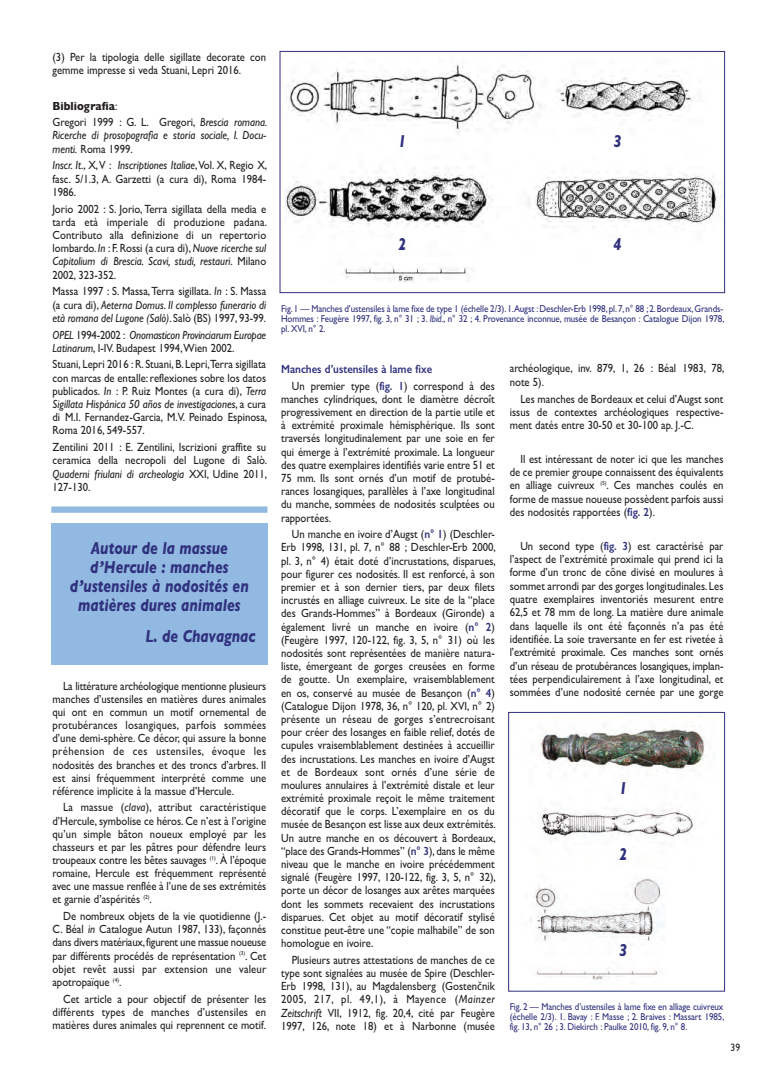
<style>
.page{position:relative;width:776px;height:1085px;background:#fff}
.page>*{position:absolute;margin:0;border:0;box-sizing:border-box;transform-origin:0 0}
.t1{font:italic 700 17.5px/18.8px "Gill Sans";color:#30317e;text-align:center;scale:.8 1}
.t2{font:11.88px/13.1px "Gill Sans";color:#231f20;text-align:justify;scale:.9 1}
.t3{font:italic 11.88px/13.2px "Gill Sans";letter-spacing:-.015em;color:#231f20;scale:.9 1}
.t4{font:600 11.88px/16.8px "Gill Sans";color:#30317e;scale:.9 1}
.t5{font:10.75px "Gill Sans";color:#231f20;scale:.9 1}
.t6{font:10px/10px "Gill Sans";letter-spacing:-.01em;color:#30317e;text-align:justify;scale:.9 1}
.s1{font-weight:700}
.s2{font-style:italic}
.s3{font-style:normal}
.s4{font-weight:400;color:#231f20}
.s5{font-weight:600;color:#30317e}
.s6{font-family:"Lucida Grande";font-size:10.62px}
</style>
<div class="page">
<div style="left:51px;top:523px;width:216px;height:141px;background:#92b9e1"></div>
<div style="left:51px;top:506px;width:216px;height:6px;background:#92b9e1"></div>
<img style="left:285px;top:65px;width:436px;height:217px">
<div style="left:280px;top:51px;width:444px;height:242px;border:1px solid #30317e"></div>
<img style="left:530px;top:725px;width:175px;height:256px">
<div style="left:508px;top:712px;width:216px;height:278px;border:1px solid #30317e"></div>
<p class="t2" style="left:53px;top:50px;width:239px">(3) Per la tipologia delle sigillate decorate con gemme impresse si veda Stuani, Lepri 2016.</p>
<p class="t2" style="left:53px;top:97px;width:240px;line-height:16.8px"><span class="s1">Bibliografia</span>:<br>Gregori 1999 : G. L. Gregori, <span class="s2">Brescia romana.</span></p>
<p class="t3" style="left:53px;top:129px;width:239px">Ricerche di prosopografia e storia sociale, I. Docu&shy;menti. <span class="s3">Roma 1999.</span></p>
<p class="t2" style="left:53px;top:159px;width:240px"><span class="s2">Inscr. It</span>., X, V : <span class="s2">Inscriptiones Italiae</span>, Vol. X, Regio X, fasc. 5/1.3, A. Garzetti (a cura di), Roma 1984- 1986.</p>
<p class="t2" style="left:53px;top:202px;width:240px">Jorio 2002 : S. Jorio, Terra sigillata della media e tarda età imperiale di produzione padana.<br>Contributo alla definizione di un repertorio lombardo. <span class="s2">In</span> : F. Rossi (a cura di), <span class="s2">Nuove ricerche sul Capitolium di Brescia. Scavi, studi, restauri</span>. Milano 2002, 323-352.</p>
<p class="t2" style="left:53px;top:284px;width:239px">Massa 1997 : S. Massa, Terra sigillata. <span class="s2">In</span> : S. Massa (a cura di), <span class="s2">Aeterna Domus. Il complesso funerario di età romana del Lugone (Salò)</span>. Salò (BS) 1997, 93-99.</p>
<p class="t3" style="left:53px;top:328px;width:239px">OPEL <span class="s3">1994-2002 :</span> Onomasticon Provinciarum Europae<br>Latinarum<span class="s3">, I-IV. Budapest 1994, Wien 2002.</span></p>
<p class="t2" style="left:53px;top:357px;width:240px">Stuani, Lepri 2016 : R. Stuani, B. Lepri,Terra sigillata con marcas de entalle: reflexiones sobre los datos publicados. <span class="s2">In</span> : P. Ruiz Montes (a cura di), <span class="s2">Terra Sigillata Hispánica 50 años de investigaciones</span>, a cura di M.I. Fernandez-Garcia, M.V. Peinado Espinosa, Roma 2016, 549-557.</p>
<p class="t2" style="left:53px;top:440px;width:240px">Zentilini 2011 : E. Zentilini, Iscrizioni graffite su ceramica della necropoli del Lugone di Salò.<br><span class="s2">Quaderni friulani di archeologia</span> XXI, Udine 2011, 127-130.</p>
<h1 class="t1" style="left:70px;top:538px;width:225px">Autour de la massue d’Hercule : manches d’ustensiles à nodosités en matières dures animales</h1>
<h1 class="t1" style="left:145px;top:626px;width:139px">L. de Chavagnac</h1>
<p class="t2" style="left:53px;top:678px;width:239px;text-indent:11px">La littérature archéologique mentionne plusieurs manches d’ustensiles en matières dures animales qui ont en commun un motif ornemental de protubérances losangiques, parfois sommées d’une demi-sphère. Ce décor, qui assure la bonne préhension de ces ustensiles, évoque les nodosités des branches et des troncs d’arbres. Il est ainsi fréquemment interprété comme une référence implicite à la massue d’Hercule.</p>
<p class="t2" style="left:53px;top:800px;width:239px;text-indent:11px">La massue (<span class="s2">clava</span>), attribut caractéristique d’Hercule, symbolise ce héros. Ce n’est à l’origine qu’un simple bâton noueux employé par les chasseurs et par les pâtres pour défendre leurs troupeaux contre les bêtes sauvages <sup>(1)</sup>. À l’époque romaine, Hercule est fréquemment représenté avec une massue renflée à l’une de ses extrémités et garnie d’aspérités <sup>(2)</sup>.</p>
<p class="t2" style="left:53px;top:909px;width:239px;text-indent:11px">De nombreux objets de la vie quotidienne (J.- C. Béal <span class="s2">in</span> Catalogue Autun 1987, 133), façonnés dans divers matériaux, figurent une massue noueuse par différents procédés de représentation <sup>(3)</sup>. Cet objet revêt aussi par extension une valeur apotropaïque <sup>(4)</sup>.</p>
<p class="t2" style="left:53px;top:991px;width:239px;text-indent:11px">Cet article a pour objectif de présenter les différents types de manches d’ustensiles en matières dures animales qui reprennent ce motif.</p>
<h1 class="t1" style="left:398px;top:132px;width:12px">1</h1>
<h1 class="t1" style="left:613px;top:132px;width:12px">3</h1>
<h1 class="t1" style="left:398px;top:234px;width:12px">2</h1>
<h1 class="t1" style="left:613px;top:234px;width:12px">4</h1>
<p class="t6" style="left:281px;top:303px;width:494px">Fig. 1 — Manches d’ustensiles à lame fixe de type 1 (échelle 2/3). 1.Augst : Deschler-Erb 1998, pl. 7, n° 88 ; 2. Bordeaux, Grands-Hommes : Feugère 1997, fig. 3, n° 31 ; 3. <span class="s2">Ibid</span>., n° 32 ; 4. Provenance inconnue, musée de Besançon : Catalogue Dijon 1978, pl. XVI, n° 2.</p>
<p class="t4" style="left:292px;top:360px;width:227px;text-indent:-11px">Manches d’ustensiles à lame fixe<br><span class="s4">Un premier type (</span>fig. 1<span class="s4">) correspond à des</span></p>
<p class="t2" style="left:281px;top:392px;width:239px">manches cylindriques, dont le diamètre décroît progressivement en direction de la partie utile et à extrémité proximale hémisphérique. Ils sont traversés longitudinalement par une soie en fer qui émerge à l’extrémité proximale. La longueur des quatre exemplaires identifiés varie entre 51 et 75 mm. Ils sont ornés d’un motif de protubé&shy;rances losangiques, parallèles à l’axe longitudinal du manche, sommées de nodosités sculptées ou rapportées.</p>
<p class="t2" style="left:281px;top:527px;width:240px;text-indent:11px">Un manche en ivoire d’Augst (<span class="s5">n° 1</span>) (Deschler-Erb 1998, 131, pl. 7, n° 88 ; Deschler-Erb 2000, pl. 3, n° 4) était doté d’incrustations, disparues, pour figurer ces nodosités. Il est renforcé, à son premier et à son dernier tiers, par deux filets incrustés en alliage cuivreux. Le site de la “place des Grands-Hommes” à Bordeaux (Gironde) a également livré un manche en ivoire (<span class="s5">n° 2</span>) (Feugère 1997, 120-122, fig. 3, 5, n° 31) où les nodosités sont représentées de manière natura&shy;liste, émergeant de gorges creusées en forme de goutte. Un exemplaire, vraisemblablement en os, conservé au musée de Besançon (<span class="s5">n° 4</span>) (Catalogue Dijon 1978, 36, n° 120, pl. XVI, n° 2) présente un réseau de gorges s’entrecroisant pour créer des losanges en faible relief, dotés de cupules vraisemblablement destinées à accueillir des incrustations. Les manches en ivoire d’Augst et de Bordeaux sont ornés d’une série de moulures annulaires à l’extrémité distale et leur extrémité proximale reçoit le même traitement décoratif que le corps. L’exemplaire en os du musée de Besançon est lisse aux deux extrémités.<br>Un autre manche en os découvert à Bordeaux, “place des Grands-Hommes” (<span class="s5">n° 3</span>), dans le même niveau que le manche en ivoire précédemment signalé (Feugère 1997, 120-122, fig. 3, 5, n° 32), porte un décor de losanges aux arêtes marquées dont les sommets recevaient des incrustations disparues. Cet objet au motif décoratif stylisé constitue peut-être une “copie malhabile” de son homologue en ivoire.</p>
<p class="t2" style="left:281px;top:952px;width:239px;text-indent:11px">Plusieurs autres attestations de manches de ce type sont signalées au musée de Spire (Deschler-Erb 1998, 131), au Magdalensberg (Gosten<span class="s6">č</span>nik 2005, 217, pl. 49,1), à Mayence (<span class="s2">Mainzer Zeitschrift</span> VII, 1912, fig. 20,4, cité par Feugère 1997, 126, note 18) et à Narbonne (musée</p>
<p class="t2" style="left:510px;top:361px;width:240px">archéologique, inv. 879, 1, 26 : Béal 1983, 78, note 5).</p>
<p class="t2" style="left:510px;top:391px;width:239px;text-indent:11px">Les manches de Bordeaux et celui d’Augst sont issus de contextes archéologiques respective&shy;ment datés entre 30-50 et 30-100 ap. J.-C.</p>
<p class="t2" style="left:510px;top:452px;width:239px;text-indent:11px">Il est intéressant de noter ici que les manches de ce premier groupe connaissent des équivalents en alliage cuivreux <sup>(5)</sup>. Ces manches coulés en forme de massue noueuse possèdent parfois aussi des nodosités rapportées (<span class="s5">fig. 2</span>).</p>
<p class="t2" style="left:510px;top:539px;width:239px;text-indent:11px">Un second type (<span class="s5">fig. 3</span>) est caractérisé par l’aspect de l’extrémité proximale qui prend ici la forme d’un tronc de cône divisé en moulures à sommet arrondi par des gorges longitudinales. Les quatre exemplaires inventoriés mesurent entre 62,5 et 78 mm de long. La matière dure animale dans laquelle ils ont été façonnés n’a pas été identifiée. La soie traversante en fer est rivetée à l’extrémité proximale. Ces manches sont ornés d’un réseau de protubérances losangiques, implan&shy;tées perpendiculairement à l’axe longitudinal, et sommées d’une nodosité cernée par une gorge</p>
<h1 class="t1" style="left:619px;top:778px;width:12px">1</h1>
<h1 class="t1" style="left:619px;top:844px;width:12px">2</h1>
<h1 class="t1" style="left:619px;top:940px;width:12px">3</h1>
<p class="t6" style="left:510px;top:1001px;width:240px">Fig. 2 — Manches d’ustensiles à lame fixe en alliage cuivreux (échelle 2/3). 1. Bavay : F. Masse ; 2. Braives : Massart 1985, fig. 13, n° 26 ; 3. Diekirch : Paulke 2010, fig. 9, n° 8.</p>
<p class="t5" style="left:730px;top:1041px;width:12px">39</p>
</div>
